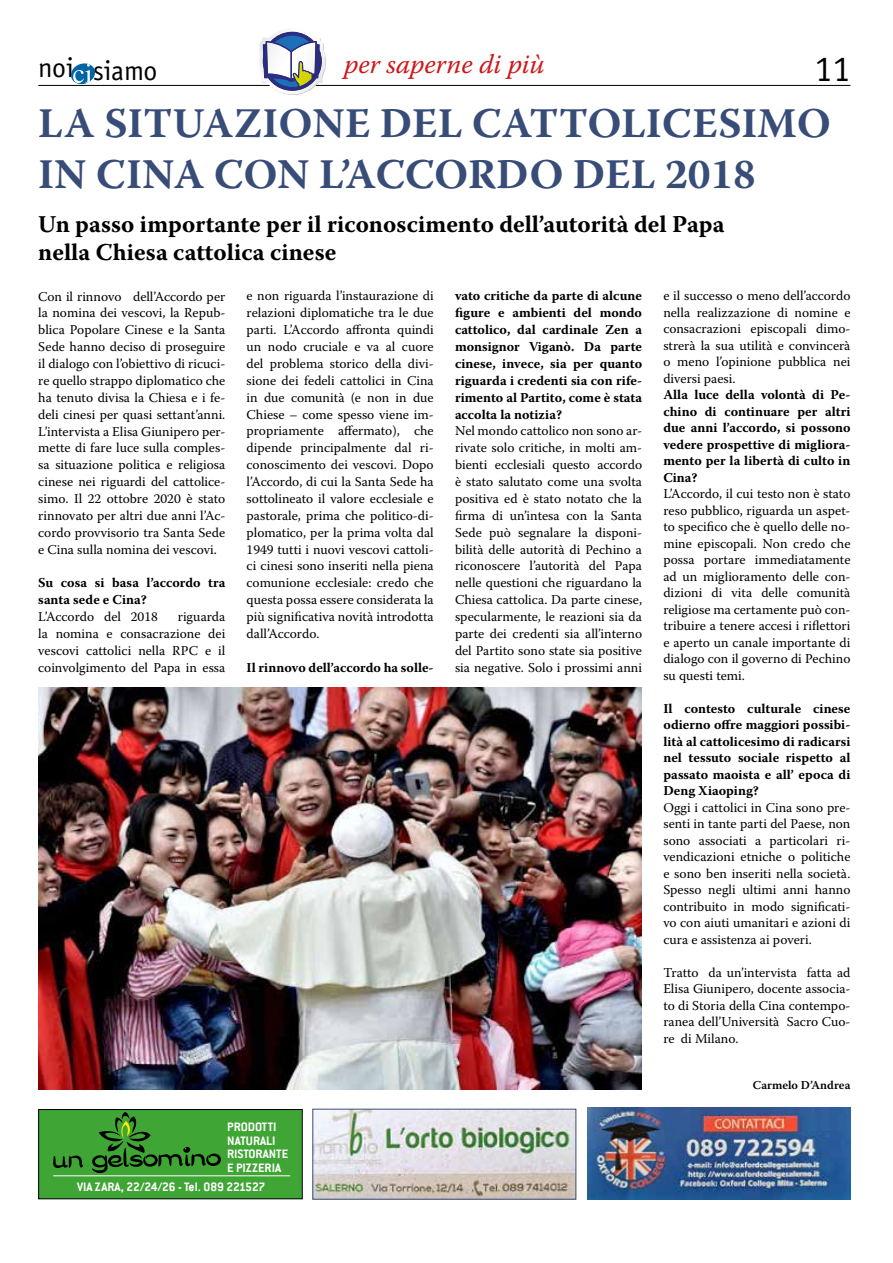
<style>
.page{position:relative;width:893px;height:1263px;background:#fff}
.page>*{position:absolute;margin:0;border:0;box-sizing:border-box;transform-origin:0 0}
.t1{font:700 42px/51px "Warnock Pro";color:#384c78}
.t2{font:36px "Officina Sans Std";color:#000}
.t3{font:27.75px "Officina Sans Std";letter-spacing:-.01em;color:#000}
.t4{font:italic 27px "Warnock Pro";color:#cd171a}
.t5{font:700 24px/28.8px "Warnock Pro";color:#000}
.t6{font:13.5px/16.8px "Warnock Pro";color:#000;text-align:justify}
.t7{font:700 13.5px/16.5px "Warnock Pro";color:#000;text-align:justify}
.t8{font:700 13.5px/13.5px "Conduit ITC";color:#fff}
.t9{font:600 12px "Warnock Pro";color:#000}
</style>
<div class="page">
<hr style="left:38px;top:85px;width:812px;height:1px;background:#000">
<svg style="left:70px;top:63px;width:26px;height:23px"></svg>
<img style="left:314px;top:1111px;width:260px;height:86px">
<svg style="left:259px;top:30px;width:67px;height:65px"></svg>
<div style="left:39px;top:1109px;width:263px;height:90px;background:#3fa535"></div>
<div style="left:38px;top:1109px;width:265px;height:90px;border:1px solid #000"></div>
<img style="left:588px;top:1107px;width:262px;height:92px">
<svg style="left:53px;top:1155px;width:30px;height:13px"></svg>
<svg style="left:92px;top:1112px;width:129px;height:61px"></svg>
<hr style="left:53px;top:1175px;width:237px;height:1px;background:#fff">
<img style="left:39px;top:688px;width:603px;height:401px">
<h3 class="t3" style="left:38px;top:55px;width:121px">noi siamo</h3>
<h3 class="t4" style="left:344px;top:48px;width:202px">per saperne di più</h3>
<h2 class="t2" style="left:814px;top:48px;width:37px">11</h2>
<h1 class="t1" style="left:38px;top:97px;width:794px">LA SITUAZIONE DEL CATTOLICESIMO<br>IN CINA CON L’ACCORDO DEL 2018</h1>
<h3 class="t5" style="left:38px;top:209px;width:688px">Un passo importante per il riconoscimento dell’autorità del Papa nella Chiesa cattolica cinese</h3>
<p class="t6" style="left:38px;top:287px;width:189px">Con il rinnovo dell’Accordo per la nomina dei vescovi, la Repub&shy;blica Popolare Cinese e la Santa Sede hanno deciso di proseguire il dialogo con l’obiettivo di ricuci&shy;re quello strappo diplomatico che ha tenuto divisa la Chiesa e i fe&shy;deli cinesi per quasi settant’anni.<br>L’intervista a Elisa Giunipero per&shy;mette di fare luce sulla comples&shy;sa situazione politica e religiosa cinese nei riguardi del cattolice&shy;simo. Il 22 ottobre 2020 è stato rinnovato per altri due anni l’Ac&shy;cordo provvisorio tra Santa Sede e Cina sulla nomina dei vescovi.</p>
<p class="t7" style="left:38px;top:574px;width:189px">Su cosa si basa l’accordo tra santa sede e Cina?</p>
<p class="t6" style="left:38px;top:608px;width:121px">L’Accordo del 2018</p>
<p class="t6" style="left:38px;top:608px;width:189px;text-indent:139px">riguarda la nomina e consacrazione dei vescovi cattolici nella RPC e il coinvolgimento del Papa in essa</p>
<p class="t6" style="left:247px;top:287px;width:189px">e non riguarda l’instaurazione di relazioni diplomatiche tra le due parti. L’Accordo affronta quindi un nodo cruciale e va al cuore del problema storico della divi&shy;sione dei fedeli cattolici in Cina in due comunità (e non in due Chiese – come spesso viene im&shy;propriamente affermato), che dipende principalmente dal ri&shy;conoscimento dei vescovi. Dopo l’Accordo, di cui la Santa Sede ha sottolineato il valore ecclesiale e pastorale, prima che politico-di&shy;plomatico, per la prima volta dal 1949 tutti i nuovi vescovi cattoli&shy;ci cinesi sono inseriti nella piena comunione ecclesiale: credo che questa possa essere considerata la più significativa novità introdotta dall’Accordo.</p>
<p class="t7" style="left:247px;top:659px;width:189px">Il rinnovo dell’accordo ha solle-</p>
<p class="t8" style="left:227px;top:1120px;width:62px">PRODOTTI<br>NATURALI<br>RISTORANTE<br>E PIZZERIA</p>
<p class="t8" style="left:77px;top:1180px;width:190px">VIA ZARA, 22/24/26 - Tel. 089 221527</p>
<p class="t7" style="left:455px;top:287px;width:189px">vato critiche da parte di alcune figure e ambienti del mondo cattolico, dal cardinale Zen a monsignor Viganò. Da parte cinese, invece, sia per quanto riguarda i credenti sia con rife&shy;rimento al Partito, come è stata accolta la notizia?</p>
<p class="t6" style="left:455px;top:422px;width:189px">Nel mondo cattolico non sono ar&shy;rivate solo critiche, in molti am&shy;bienti ecclesiali questo accordo è stato salutato come una svolta positiva ed è stato notato che la firma di un’intesa con la Santa Sede può segnalare la disponi&shy;bilità delle autorità di Pechino a riconoscere l’autorità del Papa nelle questioni che riguardano la Chiesa cattolica. Da parte cinese, specularmente, le reazioni sia da parte dei credenti sia all’interno del Partito sono state sia positive sia negative. Solo i prossimi anni</p>
<p class="t6" style="left:663px;top:287px;width:189px">e il successo o meno dell’accordo nella realizzazione di nomine e consacrazioni episcopali dimo&shy;strerà la sua utilità e convincerà o meno l’opinione pubblica nei diversi paesi.</p>
<p class="t7" style="left:663px;top:386px;width:189px">Alla luce della volontà di Pe&shy;chino di continuare per altri due anni l’accordo, si possono vedere prospettive di migliora&shy;mento per la libertà di culto in Cina?</p>
<p class="t6" style="left:663px;top:485px;width:189px">L’Accordo, il cui testo non è stato reso pubblico, riguarda un aspet&shy;to specifico che è quello delle no&shy;mine episcopali. Non credo che possa portare immediatamente ad un miglioramento delle con&shy;dizioni di vita delle comunità religiose ma certamente può con&shy;tribuire a tenere accesi i riflettori e aperto un canale importante di dialogo con il governo di Pechino su questi temi.</p>
<p class="t7" style="left:663px;top:700px;width:189px">Il contesto culturale cinese odierno offre maggiori possibi&shy;lità al cattolicesimo di radicarsi nel tessuto sociale rispetto al passato maoista e all’ epoca di Deng Xiaoping?</p>
<p class="t6" style="left:663px;top:799px;width:189px">Oggi i cattolici in Cina sono pre&shy;senti in tante parti del Paese, non sono associati a particolari ri&shy;vendicazioni etniche o politiche e sono ben inseriti nella società.<br>Spesso negli ultimi anni hanno contribuito in modo significati&shy;vo con aiuti umanitari e azioni di cura e assistenza ai poveri.</p>
<p class="t6" style="left:663px;top:964px;width:189px">Tratto da un’intervista fatta ad Elisa Giunipero, docente associa&shy;to di Storia della Cina contempo&shy;ranea dell’Università Sacro Cuo&shy;re di Milano.</p>
<p class="t9" style="left:753px;top:1077px;width:99px">Carmelo D’Andrea</p>
</div>
